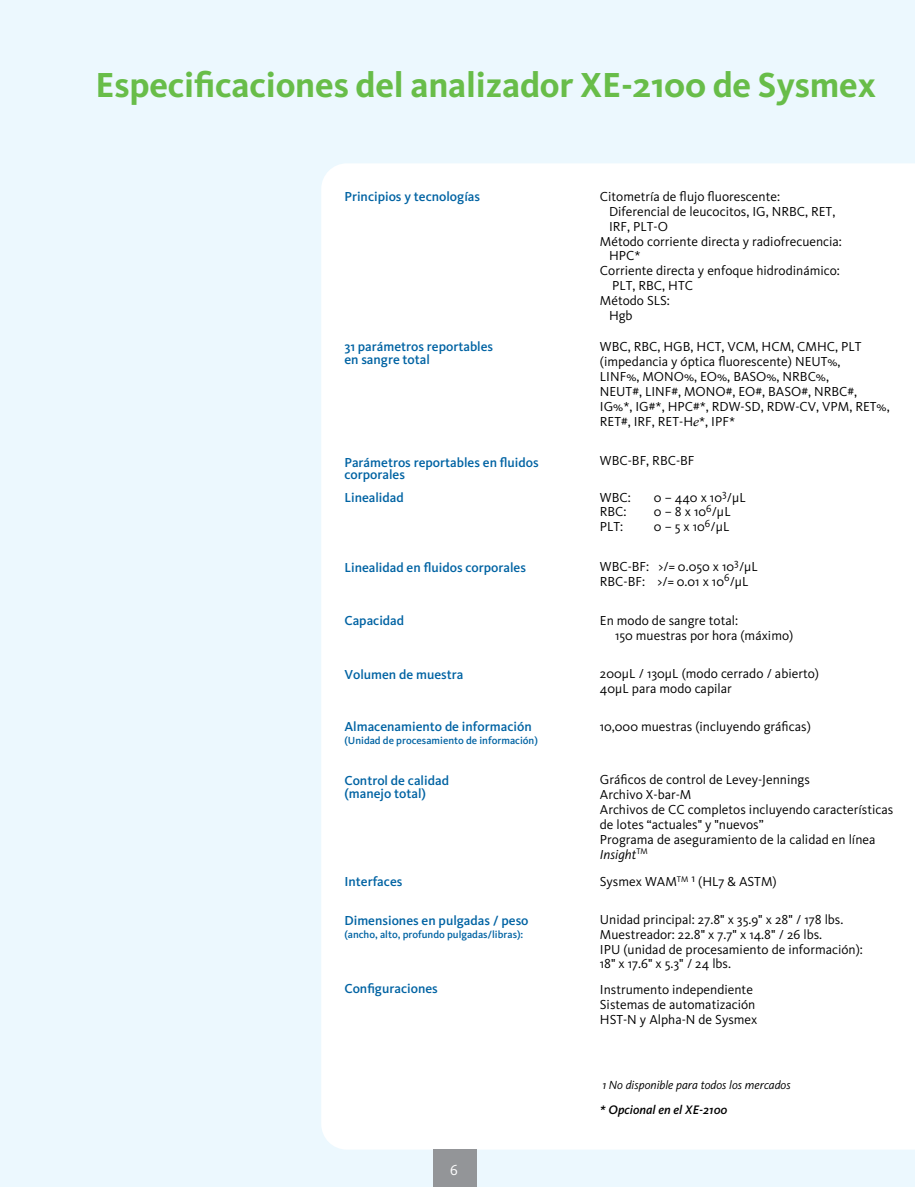
<style>
.page{position:relative;width:915px;height:1187px;background:#fff}
.page>*{position:absolute;margin:0;border:0;box-sizing:border-box;transform-origin:0 0}
.t1{font:700 36px "Kievit OT";letter-spacing:-.005em;color:#68bd49}
.t2{font:15px "Kievit Pro";color:#fff}
.t3{font:13.5px/14.9px "Kievit Pro";color:#000}
.t4{font:500 13.5px/12.8px "Kievit Pro";color:#0063a3}
.t5{font:italic 500 12.75px "Kievit Pro";color:#000}
.t6{font:italic 12.15px "Kievit Pro";color:#000}
.t7{font:500 10.65px "Kievit Pro";color:#0063a3}
.s1{font-family:"Times New Roman";font-style:italic}
.s2{font-style:italic}
</style>
<div class="page">
<div style="left:0;top:0;width:914px;height:1186px;background:#ecf8fe"></div>
<div style="left:321px;top:163px;width:593px;height:986px;background:#fff"></div>
<div style="left:417px;top:163px;width:73px;height:1023px;background:#fff"></div>
<h1 class="t1" style="left:96px;top:63px;width:781px">Especificaciones del analizador XE-2100 de Sysmex</h1>
<p class="t4" style="left:344px;top:190px;width:137px">Principios y tecnologías</p>
<p class="t4" style="left:344px;top:340px;width:150px">31 parámetros reportables en sangre total</p>
<p class="t4" style="left:344px;top:455px;width:196px">Parámetros reportables en fluidos corporales</p>
<p class="t4" style="left:344px;top:490px;width:61px">Linealidad</p>
<p class="t4" style="left:344px;top:561px;width:183px">Linealidad en fluidos corporales</p>
<p class="t4" style="left:344px;top:613px;width:61px">Capacidad</p>
<p class="t4" style="left:344px;top:667px;width:120px">Volumen de muestra</p>
<p class="t4" style="left:344px;top:720px;width:189px">Almacenamiento de información</p>
<p class="t7" style="left:344px;top:734px;width:195px">(Unidad de procesamiento de información)</p>
<p class="t4" style="left:344px;top:773px;width:106px">Control de calidad (manejo total)</p>
<p class="t4" style="left:344px;top:875px;width:60px">Interfaces</p>
<p class="t4" style="left:344px;top:913px;width:186px">Dimensiones en pulgadas / peso</p>
<p class="t7" style="left:344px;top:927px;width:180px">(ancho, alto, profundo pulgadas/libras):</p>
<p class="t4" style="left:344px;top:982px;width:95px">Configuraciones</p>
<p class="t2" style="left:450px;top:1160px;width:9px">6</p>
<p class="t3" style="left:599px;top:189px;width:181px">Citometría de flujo fluorescente:</p>
<p class="t3" style="left:608px;top:204px;width:228px">Diferencial de leucocitos, IG, NRBC, RET,</p>
<p class="t3" style="left:608px;top:218px;width:60px">IRF, PLT-O</p>
<p class="t3" style="left:599px;top:233px;width:243px">Método corriente directa y radiofrecuencia:</p>
<p class="t3" style="left:608px;top:248px;width:33px">HPC*</p>
<p class="t3" style="left:599px;top:263px;width:241px">Corriente directa y enfoque hidrodinámico:</p>
<p class="t3" style="left:612px;top:278px;width:82px">PLT, RBC, HTC</p>
<p class="t3" style="left:599px;top:293px;width:72px">Método SLS:</p>
<p class="t3" style="left:608px;top:308px;width:25px">Hgb</p>
<p class="t3" style="left:599px;top:339px;width:291px">WBC, RBC, HGB, HCT, VCM, HCM, CMHC, PLT (impedancia y óptica fluorescente) NEUT%,<br>LINF%, MONO%, EO%, BASO%, NRBC%,<br>NEUT#, LINF#, MONO#, EO#, BASO#, NRBC#, IG%*, IG#*, HPC#*, RDW-SD, RDW-CV, VPM, RET%, RET#, IRF, RET-H<span class="s1">e</span>*, IPF*</p>
<p class="t3" style="left:599px;top:453px;width:96px">WBC-BF, RBC-BF</p>
<p class="t3" style="left:599px;top:489px;width:32px">WBC:</p>
<p class="t3" style="left:653px;top:489px;width:93px">0 – 440 x 10<sup>3</sup>/µL</p>
<p class="t3" style="left:599px;top:504px;width:28px">RBC:</p>
<p class="t3" style="left:653px;top:504px;width:78px">0 – 8 x 10<sup>6</sup>/µL</p>
<p class="t3" style="left:599px;top:519px;width:25px">PLT:</p>
<p class="t3" style="left:653px;top:519px;width:77px">0 – 5 x 10<sup>6</sup>/µL</p>
<p class="t3" style="left:599px;top:558px;width:159px">WBC-BF: &gt;/= 0.050 x 10<sup>3</sup>/µL<br>RBC-BF: &gt;/= 0.01 x 10<sup>6</sup>/µL</p>
<p class="t3" style="left:615px;top:613px;width:180px;text-indent:-15px">En modo de sangre total:<br>150 muestras por hora (máximo)</p>
<p class="t3" style="left:599px;top:666px;width:220px">200µL / 130µL (modo cerrado / abierto)<br>40μL para modo capilar</p>
<p class="t3" style="left:599px;top:718px;width:212px">10,000 muestras (incluyendo gráficas)</p>
<p class="t3" style="left:599px;top:772px;width:295px">Gráficos de control de Levey-Jennings<br>Archivo X-bar-M<br>Archivos de CC completos incluyendo características de lotes “actuales" y "nuevos”<br>Programa de aseguramiento de la calidad en línea <span class="s2">Insight</span><sup>TM</sup></p>
<p class="t3" style="left:599px;top:873px;width:178px">Sysmex WAM<sup>TM</sup> <sup>1</sup> (HL7 &amp; ASTM)</p>
<p class="t3" style="left:599px;top:911px;width:264px">Unidad principal: 27.8" x 35.9" x 28" / 178 lbs.<br>Muestreador: 22.8" x 7.7" x 14.8" / 26 lbs.<br>IPU (unidad de procesamiento de información):<br>18" x 17.6" x 5.3" / 24 lbs.</p>
<p class="t3" style="left:599px;top:982px;width:159px">Instrumento independiente<br>Sistemas de automatización<br>HST-N y Alpha-N de Sysmex</p>
<p class="t6" style="left:602px;top:1077px;width:190px">1 No disponible para todos los mercados</p>
<p class="t5" style="left:599px;top:1102px;width:129px">* Opcional en el XE-2100</p>
</div>
